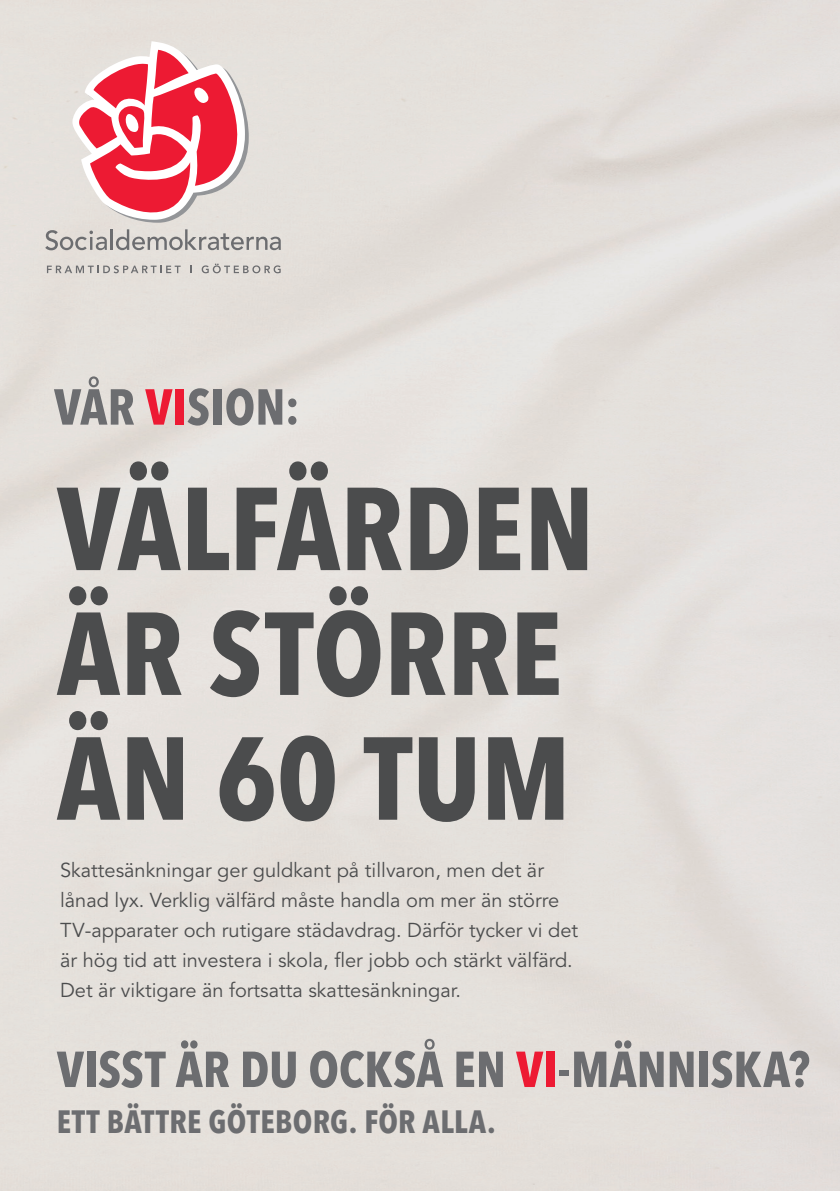
<style>
.page{position:relative;width:840px;height:1191px;background:#fff}
.page>*{position:absolute;margin:0;border:0;box-sizing:border-box;transform-origin:0 0}
.t1{font:700 condensed 116.4px "Avenir Next LT Pro";color:#4b4c4d}
.t2{font:700 condensed 50px "Avenir Next LT Pro";color:#6c6d70}
.t3{font:700 condensed 32px "Avenir Next LT Pro";letter-spacing:.01em;color:#6c6d70}
.t4{font:20px/30px "Avenir LT Pro";color:#4b4c4d}
.s1{color:#ed1a33}
</style>
<div class="page">
<svg style="left:45px;top:230px;width:62px;height:20px"></svg>
<hr style="left:111px;top:229px;width:2px;height:21px;background:#6c6d70">
<svg style="left:116px;top:229px;width:165px;height:21px;background:#c3c0bd"></svg>
<svg style="left:72px;top:41px;width:192px;height:182px"></svg>
<svg style="left:47px;top:265px;width:133px;height:8px"></svg>
<svg style="left:201px;top:263px;width:79px;height:10px"></svg>
<p class="t2" style="left:54px;top:376px;width:247px">VÅR <span class="s1">VI</span>SION:</p>
<p class="t1" style="left:57px;top:458px;width:539px">VÄLFÄRDEN</p>
<p class="t1" style="left:57px;top:582px;width:506px">ÄR STÖRRE</p>
<p class="t1" style="left:57px;top:707px;width:515px">ÄN 60 TUM</p>
<p class="t4" style="left:60px;top:855px;width:519px">Skattesänkningar ger guldkant på tillvaron, men det är lånad lyx. Verklig välfärd måste handla om mer än större TV-apparater och rutigare städavdrag. Därför tycker vi det är hög tid att investera i skola, fler jobb och stärkt välfärd.<br>Det är viktigare än fortsatta skattesänkningar.</p>
<p class="t2" style="left:57px;top:1038px;width:754px">VISST ÄR DU OCKSÅ EN <span class="s1">VI</span>-MÄNNISKA?</p>
<p class="t3" style="left:57px;top:1102px;width:440px">ETT BÄTTRE GÖTEBORG. FÖR ALLA.</p>
</div>
